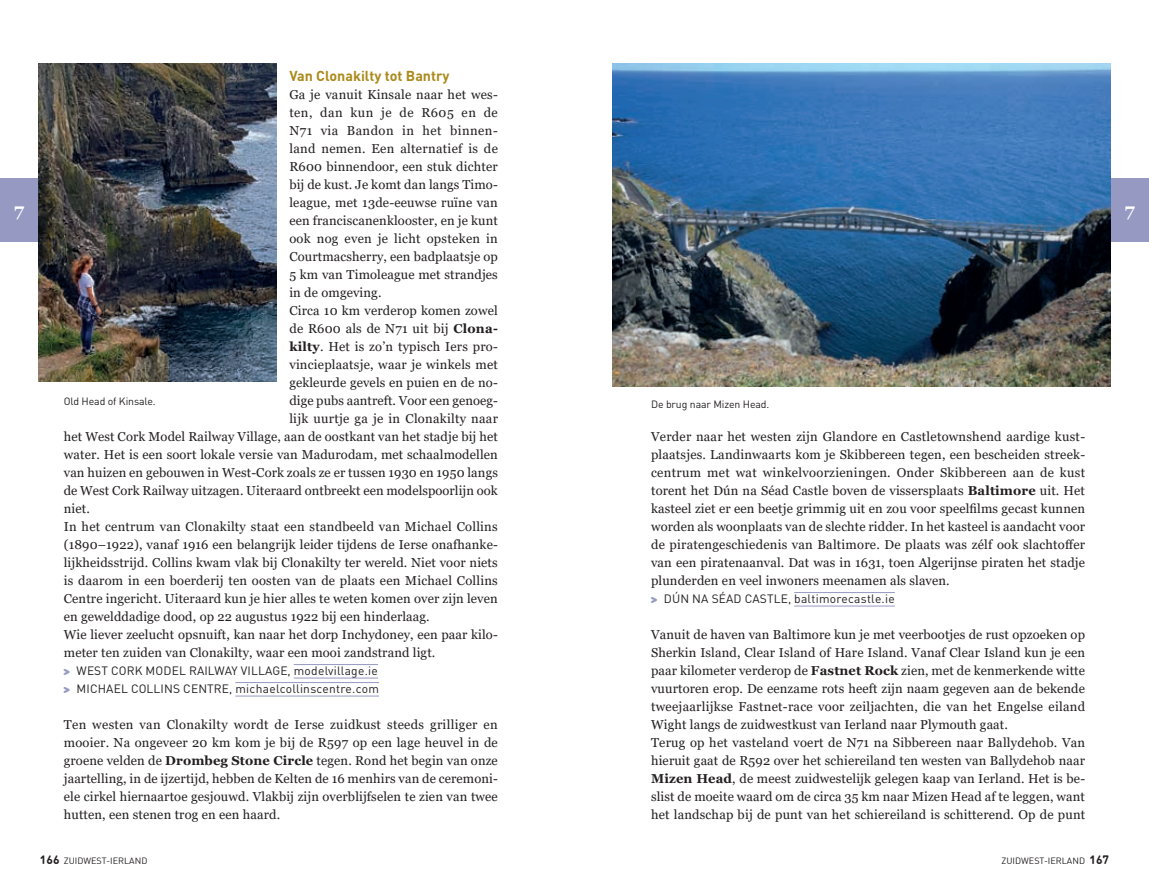
<style>
.page{position:relative;width:1149px;height:893px;background:#fff}
.page>*{position:absolute;margin:0;border:0;box-sizing:border-box;transform-origin:0 0}
.t1{font:700 18px "Georgia";color:#fff}
.t2{font:700 14.25px "DIN Pro";color:#ab8a1b}
.t3{font:12.9px/18px "Georgia";letter-spacing:.01em;color:#231f20;text-align:justify}
.t4{font:12.9px "Georgia";letter-spacing:.035em;color:#231f20}
.t5{font:12px/18px "DIN Pro";letter-spacing:.01em;color:#231f20}
.t6{font:700 12px "DIN Round Offc";color:#231f20}
.t7{font:10.5px "DIN Pro";letter-spacing:-.01em;color:#231f20}
.t8{font:9px "DIN Round Offc";color:#231f20}
.s1{font-weight:700}
.s2{font-family:"Dominicus";color:#969ac2}
.s3{font-weight:700;font-size:12px}
</style>
<div class="page">
<div style="left:1110px;top:179px;width:38px;height:63px;background:#969ac2"></div>
<div style="left:0;top:179px;width:38px;height:63px;background:#969ac2"></div>
<hr style="left:294px;top:678px;width:84px;height:1px;background:#969ac2">
<hr style="left:235px;top:696px;width:144px;height:1px;background:#969ac2">
<hr style="left:294px;top:664px;width:84px;height:1px;background:#969ac2">
<hr style="left:235px;top:682px;width:144px;height:1px;background:#969ac2">
<img style="left:38px;top:64px;width:238px;height:317px">
<hr style="left:794px;top:606px;width:100px;height:1px;background:#969ac2">
<hr style="left:794px;top:592px;width:100px;height:1px;background:#969ac2">
<img style="left:612px;top:64px;width:498px;height:323px">
<p class="t2" style="left:289px;top:64px;width:162px">Van Clonakilty tot Bantry</p>
<p class="t3" style="left:289px;top:86px;width:210px">Ga je vanuit Kinsale naar het wes-</p>
<p class="t4" style="left:289px;top:105px;width:210px">ten, dan kun je de R605 en de</p>
<p class="t4" style="left:289px;top:123px;width:210px">N71 via Bandon in het binnen-</p>
<p class="t3" style="left:289px;top:140px;width:210px">land nemen. Een alternatief is de</p>
<p class="t3" style="left:289px;top:158px;width:210px">R600 binnendoor, een stuk dichter</p>
<p class="t3" style="left:289px;top:176px;width:210px">bij de kust. Je komt dan langs Timo-</p>
<p class="t3" style="left:289px;top:194px;width:210px">league, met 13de-eeuwse ruïne van</p>
<p class="t3" style="left:289px;top:212px;width:210px">een franciscanenklooster, en je kunt</p>
<p class="t3" style="left:289px;top:230px;width:210px">ook nog even je licht opsteken in</p>
<p class="t3" style="left:289px;top:248px;width:210px">Courtmacsherry, een badplaatsje op</p>
<p class="t3" style="left:289px;top:266px;width:210px">5 km van Timoleague met strandjes</p>
<p class="t3" style="left:289px;top:284px;width:94px">in de omgeving.</p>
<p class="t3" style="left:289px;top:302px;width:210px">Circa 10 km verderop komen zowel</p>
<p class="t3" style="left:289px;top:320px;width:210px">de R600 als de N71 uit bij <span class="s1">Clona-</span></p>
<p class="t3" style="left:289px;top:338px;width:210px"><span class="s1">kilty</span>. Het is zo’n typisch Iers pro-</p>
<p class="t3" style="left:289px;top:356px;width:210px">vincieplaatsje, waar je winkels met</p>
<p class="t3" style="left:289px;top:374px;width:210px">gekleurde gevels en puien en de no-</p>
<p class="t3" style="left:289px;top:392px;width:210px">dige pubs aantreft. Voor een genoeg-</p>
<p class="t3" style="left:289px;top:410px;width:210px">lijk uurtje ga je in Clonakilty naar</p>
<p class="t3" style="left:64px;top:428px;width:435px">het West Cork Model Railway Village, aan de oostkant van het stadje bij het</p>
<p class="t3" style="left:64px;top:446px;width:435px">water. Het is een soort lokale versie van Madurodam, met schaalmodellen</p>
<p class="t3" style="left:64px;top:464px;width:435px">van huizen en gebouwen in West-Cork zoals ze er tussen 1930 en 1950 langs</p>
<p class="t3" style="left:64px;top:482px;width:435px">de West Cork Railway uitzagen. Uiteraard ontbreekt een modelspoorlijn ook</p>
<p class="t3" style="left:64px;top:500px;width:28px">niet.</p>
<p class="t3" style="left:64px;top:518px;width:435px">In het centrum van Clonakilty staat een standbeeld van Michael Collins</p>
<p class="t3" style="left:64px;top:536px;width:435px">(1890–1922), vanaf 1916 een belangrijk leider tijdens de Ierse onafhanke-</p>
<p class="t3" style="left:64px;top:554px;width:435px">lijkheidsstrijd. Collins kwam vlak bij Clonakilty ter wereld. Niet voor niets</p>
<p class="t3" style="left:64px;top:572px;width:435px">is daarom in een boerderij ten oosten van de plaats een Michael Collins</p>
<p class="t3" style="left:64px;top:590px;width:435px">Centre ingericht. Uiteraard kun je hier alles te weten komen over zijn leven</p>
<p class="t3" style="left:64px;top:608px;width:367px">en gewelddadige dood, op 22 augustus 1922 bij een hinderlaag.</p>
<p class="t3" style="left:64px;top:626px;width:435px">Wie liever zeelucht opsnuift, kan naar het dorp Inchydoney, een paar kilo-</p>
<p class="t3" style="left:64px;top:644px;width:373px">meter ten zuiden van Clonakilty, waar een mooi zandstrand ligt.</p>
<p class="t5" style="left:64px;top:660px;width:316px"><span class="s2">&gt;</span> WEST CORK MODEL RAILWAY VILLAGE, modelvillage.ie <span class="s2">&gt;</span> MICHAEL COLLINS CENTRE, michaelcollinscentre.com</p>
<p class="t3" style="left:64px;top:716px;width:435px">Ten westen van Clonakilty wordt de Ierse zuidkust steeds grilliger en mooier. Na ongeveer 20 km kom je bij de R597 op een lage heuvel in de groene velden de <span class="s1">Drombeg Stone Circle</span> tegen. Rond het begin van onze jaartelling, in de ijzertijd, hebben de Kelten de 16 menhirs van de ceremoni&shy;ële cirkel hiernaartoe gesjouwd. Vlakbij zijn overblijfselen te zien van twee hutten, een stenen trog en een haard.</p>
<h1 class="t1" style="left:14px;top:198px;width:11px">7</h1>
<h1 class="t1" style="left:1124px;top:198px;width:11px">7</h1>
<p class="t7" style="left:64px;top:393px;width:93px">Old Head of Kinsale.</p>
<p class="t7" style="left:651px;top:396px;width:120px">De brug naar Mizen Head.</p>
<p class="t3" style="left:651px;top:428px;width:435px">Verder naar het westen zijn Glandore en Castletownshend aardige kust&shy;plaatsjes. Landinwaarts kom je Skibbereen tegen, een bescheiden streek&shy;centrum met wat winkelvoorzieningen. Onder Skibbereen aan de kust torent het Dún na Séad Castle boven de vissersplaats <span class="s1">Baltimore</span> uit. Het kasteel ziet er een beetje grimmig uit en zou voor speelfilms gecast kunnen worden als woonplaats van de slechte ridder. In het kasteel is aandacht voor de piratengeschiedenis van Baltimore. De plaats was zélf ook slachtoffer van een piratenaanval. Dat was in 1631, toen Algerijnse piraten het stadje plunderden en veel inwoners meenamen als slaven.</p>
<p class="t5" style="left:651px;top:588px;width:245px"><span class="s2">&gt;</span> DÚN NA SÉAD CASTLE, baltimorecastle.ie</p>
<p class="t3" style="left:651px;top:626px;width:435px;text-align:left">Vanuit de haven van Baltimore kun je met veerbootjes de rust opzoeken op Sherkin Island, Clear Island of Hare Island. Vanaf Clear Island kun je een paar kilometer verderop de <span class="s1">Fastnet Rock</span> zien, met de kenmerkende witte vuurtoren erop. De eenzame rots heeft zijn naam gegeven aan de bekende tweejaarlijkse Fastnet-race voor zeiljachten, die van het Engelse eiland Wight langs de zuidwestkust van Ierland naar Plymouth gaat.<br>Terug op het vasteland voert de N71 na Sibbereen naar Ballydehob. Van hieruit gaat de R592 over het schiereiland ten westen van Ballydehob naar <span class="s1">Mizen Head</span>, de meest zuidwestelijk gelegen kaap van Ierland. Het is be&shy;slist de moeite waard om de circa 35 km naar Mizen Head af te leggen, want het landschap bij de punt van het schiereiland is schitterend. Op de punt</p>
<p class="t8" style="left:40px;top:855px;width:109px"><span class="s3">166</span> ZUIDWEST-IERLAND</p>
<p class="t6" style="left:1089px;top:852px;width:21px">167</p>
<p class="t8" style="left:1001px;top:855px;width:85px">ZUIDWEST-IERLAND</p>
</div>
